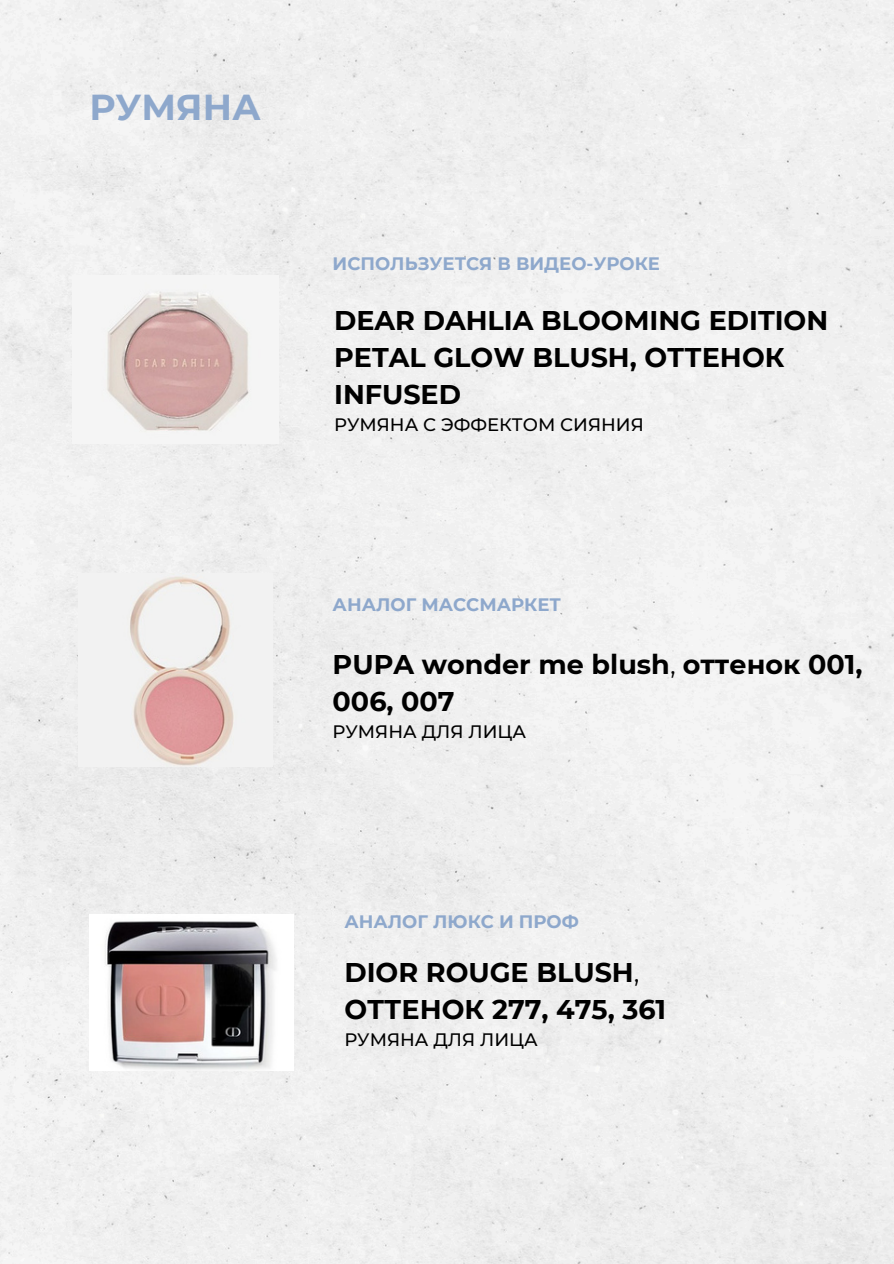
<style>
.page{position:relative;width:894px;height:1264px;background:#fff}
.page>*{position:absolute;margin:0;border:0;box-sizing:border-box;transform-origin:0 0}
.t1{font:700 36px "Montserrat";color:#8ea8cc}
.t2{font:700 27px/37.2px "Montserrat";color:#000}
.t3{font:700 18px "Montserrat";color:#8ea8cc}
.t4{font:500 18px "Montserrat";color:#000}
.s1{font-weight:400}
</style>
<div class="page">
<div style="left:0;top:0;width:893px;height:1263px;background:#f0f0f0"></div>
<img style="left:72px;top:276px;width:206px;height:167px">
<img style="left:78px;top:574px;width:195px;height:192px">
<img style="left:89px;top:914px;width:204px;height:156px">
<h2 class="t1" style="left:89px;top:85px;width:173px">РУМЯНА</h2>
<h3 class="t3" style="left:332px;top:253px;width:329px">ИСПОЛЬЗУЕТСЯ В ВИДЕО-УРОКЕ</h3>
<p class="t2" style="left:334px;top:302px;width:495px">DEAR DAHLIA BLOOMING EDITION<br>PETAL GLOW BLUSH, ОТТЕНОК<br>INFUSED</p>
<p class="t4" style="left:334px;top:414px;width:311px">РУМЯНА С ЭФФЕКТОМ СИЯНИЯ</p>
<p class="t3" style="left:332px;top:594px;width:230px">АНАЛОГ МАССМАРКЕТ</p>
<h4 class="t2" style="left:332px;top:645px;width:531px">PUPA wonder me blush<span class="s1">,</span> оттенок 001,<br>006, 007</h4>
<h4 class="t4" style="left:332px;top:720px;width:195px">РУМЯНА ДЛЯ ЛИЦА</h4>
<p class="t3" style="left:344px;top:910px;width:236px">АНАЛОГ ЛЮКС И ПРОФ</p>
<p class="t2" style="left:344px;top:953px;width:323px">DIOR ROUGE BLUSH<span class="s1">,<br></span>ОТТЕНОК 277, 475, 361</p>
<p class="t4" style="left:344px;top:1028px;width:195px">РУМЯНА ДЛЯ ЛИЦА</p>
</div>
